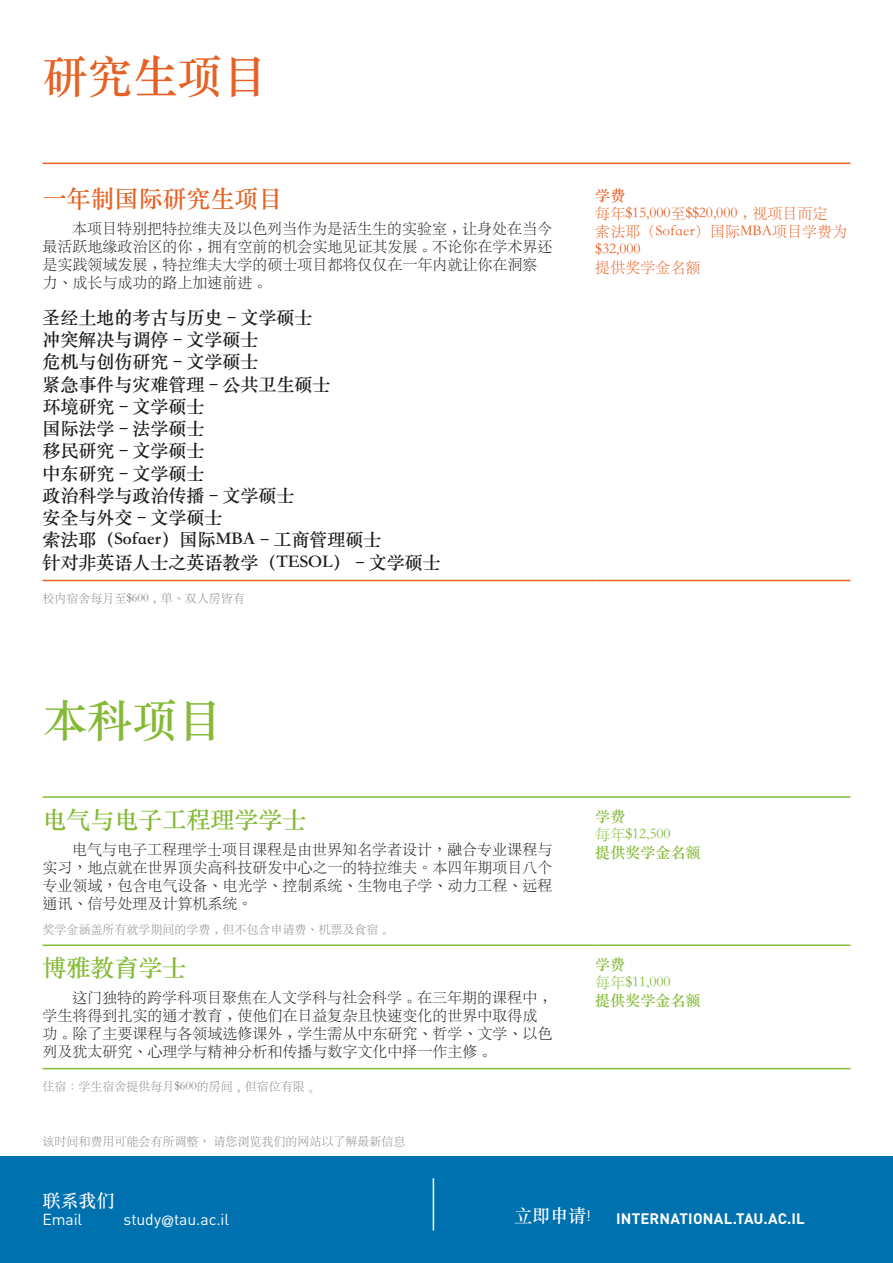
<style>
.page{position:relative;width:893px;height:1263px;background:#fff}
.page>*{position:absolute;margin:0;border:0;box-sizing:border-box;transform-origin:0 0}
.t1{font:45px "ST Songti TC Bold";color:#e66124}
.t2{font:45px "ST Songti TC Bold";color:#84ba36}
.t3{font:24px "ST Songti TC Bold";color:#84ba36}
.t4{font:24px "ST Songti TC Bold";color:#e66124}
.t5{font:18px/22.2px "ST Songti TC Bold";color:#1c1c1a}
.t6{font:18px "ST Songti TC Bold";color:#fff}
.t7{font:15.75px "DINOT";letter-spacing:-.005em;color:#fff}
.t8{font:15px/18px "ST Songti TC Light";color:#1c1c1a}
.t9{font:15px/18px "ST Songti TC Light";color:#e66124}
.t10{font:700 15px "DINOT";letter-spacing:.005em;color:#fff}
.t11{font:15px "ST Songti TC Bold";color:#84ba36}
.t12{font:15px "ST Songti TC Light";color:#84ba36}
.t13{font:15px "ST Songti TC Bold";color:#e66124}
.t14{font:12px "ST Songti TC Light";color:#868787}
.s1{font-family:"Helvetica Neue LT Std"}
.s2{font-family:"DINOT";font-size:15px}
</style>
<div class="page">
<div style="left:0;top:1157px;width:893px;height:106px;background:#0071af"></div>
<hr style="left:433px;top:1178px;width:1px;height:52px;background:#fff">
<hr style="left:43px;top:163px;width:807px;height:1px;background:#e66124">
<hr style="left:43px;top:796px;width:807px;height:2px;background:#84ba36">
<hr style="left:43px;top:580px;width:552px;height:1px;background:#e66124">
<hr style="left:595px;top:580px;width:255px;height:1px;background:#e66124">
<hr style="left:43px;top:944px;width:552px;height:2px;background:#84ba36">
<hr style="left:595px;top:944px;width:255px;height:2px;background:#84ba36">
<hr style="left:43px;top:1068px;width:552px;height:1px;background:#84ba36">
<hr style="left:595px;top:1068px;width:255px;height:1px;background:#84ba36">
<h1 class="t1" style="left:43px;top:48px;width:227px">研究生项目</h1>
<h2 class="t4" style="left:43px;top:184px;width:242px">一年制国际研究生项目</h2>
<p class="t8" style="left:43px;top:218px;width:511px;text-indent:30px">本项目特别把特拉维夫及以色列当作为是活生生的实验室，让身处在当今最活跃地缘政治区的你，拥有空前的机会实地见证其发展。不论你在学术界还是实践领域发展，特拉维夫大学的硕士项目都将仅仅在一年内就让你在洞察力、成长与成功的路上加速前进。</p>
<p class="t5" style="left:43px;top:306px;width:400px">圣经土地的考古与历史–文学硕士<br>冲突解决与调停–文学硕士<br>危机与创伤研究–文学硕士<br>紧急事件与灾难管理–公共卫生硕士<br>环境研究–文学硕士<br>国际法学–法学硕士<br>移民研究–文学硕士<br>中东研究–文学硕士<br>政治科学与政治传播–文学硕士<br>安全与外交–文学硕士<br>索法耶（Sofaer）国际MBA–工商管理硕士<br>针对非英语人士之英语教学（TESOL）–文学硕士</p>
<p class="t14" style="left:43px;top:591px;width:204px">校内宿舍每月至$600，单、双人房皆有</p>
<h1 class="t2" style="left:43px;top:692px;width:182px">本科项目</h1>
<h2 class="t3" style="left:43px;top:804px;width:266px">电气与电子工程理学学士</h2>
<p class="t8" style="left:43px;top:839px;width:511px;text-align:justify;text-indent:30px">电气与电子工程理学士项目课程是由世界知名学者设计，融合专业课程与实习，地点就在世界顶尖高科技研发中心之一的特拉维夫。本四年期项目八个专业领域，包含电气设备、电光学、控制系统、生物电子学、动力工程、远程通讯、信号处理及计算机系统。</p>
<p class="t14" style="left:43px;top:921px;width:350px">奖学金涵盖所有就学期间的学费，但不包含申请费、机票及食宿。</p>
<h2 class="t3" style="left:43px;top:953px;width:145px">博雅教育学士</h2>
<p class="t8" style="left:43px;top:987px;width:512px;text-indent:30px">这门独特的跨学科项目聚焦在人文学科与社会科学。在三年期的课程中，学生将得到扎实的通才教育，使他们在日益复杂且快速变化的世界中取得成功。除了主要课程与各领域选修课外，学生需从中东研究、哲学、文学、以色列及犹太研究、心理学与精神分析和传播与数字文化中择一作主修。</p>
<p class="t14" style="left:43px;top:1079px;width:276px">住宿：学生宿舍提供每月$600的房间，但宿位有限。</p>
<p class="t14" style="left:43px;top:1134px;width:365px">该时间和费用可能会有所调整，请您浏览我们的网站以了解最新信息</p>
<p class="t13" style="left:595px;top:186px;width:31px">学费</p>
<p class="t9" style="left:595px;top:203px;width:253px">每年$15,000至$$20,000，视项目而定<br>索法耶（Sofaer）国际MBA项目学费为$32,000<br>提供奖学金名额</p>
<p class="t11" style="left:595px;top:806px;width:31px">学费</p>
<p class="t12" style="left:595px;top:824px;width:77px">每年$12,500</p>
<p class="t11" style="left:595px;top:842px;width:106px">提供奖学金名额</p>
<p class="t11" style="left:595px;top:955px;width:31px">学费</p>
<p class="t12" style="left:595px;top:973px;width:77px">每年$11,000</p>
<p class="t11" style="left:595px;top:991px;width:106px">提供奖学金名额</p>
<p class="t6" style="left:43px;top:1189px;width:73px">联系我们</p>
<p class="t7" style="left:43px;top:1209px;width:41px">Email</p>
<p class="t7" style="left:124px;top:1209px;width:107px">study<span class="s1">@</span>tau.ac.il</p>
<p class="t6" style="left:514px;top:1204px;width:78px">立即申请<span class="s2">!</span></p>
<p class="t10" style="left:616px;top:1209px;width:190px">INTERNATIONAL.TAU.AC.IL</p>
</div>
